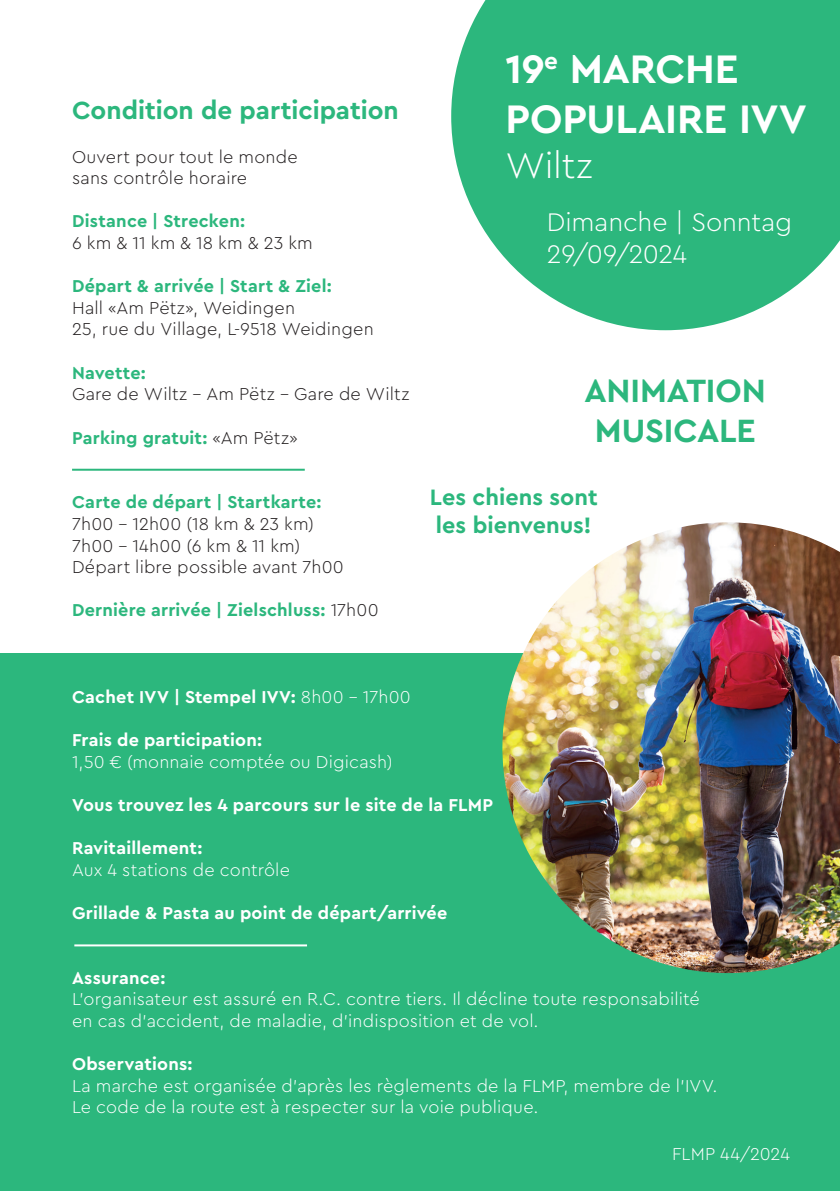
<style>
.page{position:relative;width:840px;height:1191px;background:#fff}
.page>*{position:absolute;margin:0;border:0;box-sizing:border-box;transform-origin:0 0}
.t1{font:700 41.6px/50px "Cera Pro";letter-spacing:-.005em;color:#fff}
.t2{font:300 37.2px "Cera Pro";letter-spacing:-.01em;color:#fff}
.t3{font:700 33.6px/40.4px "Cera Pro";letter-spacing:-.01em;color:#2cb77d;text-align:center}
.t4{font:300 26.6px/32px "Cera Pro";letter-spacing:-.005em;color:#fff}
.t5{font:700 26px "Cera Pro";color:#2cb77d}
.t6{font:700 23.4px/28px "Cera Pro";color:#2cb77d}
.t7{font:300 18px/21.6px "Cera Pro";letter-spacing:.01em;color:#fff}
.t8{font:300 18px/21.6px "Cera Pro";letter-spacing:.01em;color:#231f20}
.t9{font:700 18px "Cera Pro";letter-spacing:.01em;color:#fff}
.t10{font:700 18px "Cera Pro";letter-spacing:.015em;color:#2cb77d}
.s1{font-weight:300;color:#231f20}
.s2{font-weight:300}
</style>
<div class="page">
<div style="left:0;top:654px;width:839px;height:537px;background:#2cb77d"></div>
<svg style="left:451px;top:0;width:388px;height:330px;background:#46c08d"></svg>
<img style="left:502px;top:522px;width:337px;height:451px">
<hr style="left:74px;top:944px;width:233px;height:2px;background:#fff">
<hr style="left:72px;top:469px;width:232px;height:2px;background:#2cb77d">
<h3 class="t5" style="left:72px;top:93px;width:328px">Condition de participation</h3>
<p class="t8" style="left:72px;top:145px;width:227px">Ouvert pour tout le monde sans contrôle horaire</p>
<p class="t10" style="left:72px;top:209px;width:174px">Distance | Strecken:</p>
<p class="t8" style="left:72px;top:231px;width:242px">6 km &amp; 11 km &amp; 18 km &amp; 23 km</p>
<p class="t10" style="left:72px;top:274px;width:261px">Départ &amp; arrivée | Start &amp; Ziel:</p>
<p class="t8" style="left:72px;top:296px;width:303px">Hall «Am Pëtz», Weidingen<br>25, rue du Village, L-9518 Weidingen</p>
<p class="t10" style="left:72px;top:361px;width:75px">Navette:</p>
<p class="t8" style="left:72px;top:383px;width:339px">Gare de Wiltz - Am Pëtz - Gare de Wiltz</p>
<p class="t10" style="left:72px;top:425px;width:227px">Parking gratuit: <span class="s1">«Am Pëtz»</span></p>
<p class="t10" style="left:72px;top:490px;width:251px">Carte de départ | Startkarte:</p>
<p class="t8" style="left:72px;top:512px;width:273px">7h00 - 12h00 (18 km &amp; 23 km)<br>7h00 - 14h00 (6 km &amp; 11 km)<br>Départ libre possible avant 7h00</p>
<p class="t10" style="left:72px;top:598px;width:308px">Dernière arrivée | Zielschluss: <span class="s1">17h00</span></p>
<h1 class="t1" style="left:505px;top:42px;width:303px">19<sup>e</sup> MARCHE<br>POPULAIRE IVV</h1>
<h2 class="t2" style="left:505px;top:141px;width:89px">Wiltz</h2>
<h3 class="t4" style="left:546px;top:205px;width:246px">Dimanche | Sonntag<br>29/09/2024</h3>
<h3 class="t3" style="left:584px;top:369px;width:183px">ANIMATION<br>MUSICALE</h3>
<p class="t6" style="left:429px;top:482px;width:169px">Les chiens sont les bienvenus!</p>
<p class="t9" style="left:72px;top:685px;width:340px">Cachet IVV | Stempel IVV: <span class="s2">8h00 - 17h00</span></p>
<p class="t9" style="left:72px;top:728px;width:191px">Frais de participation:</p>
<p class="t7" style="left:72px;top:750px;width:322px">1,50 € (monnaie comptée ou Digicash)</p>
<p class="t9" style="left:72px;top:793px;width:422px">Vous trouvez les 4 parcours sur le site de la FLMP</p>
<p class="t9" style="left:72px;top:836px;width:132px">Ravitaillement:</p>
<p class="t7" style="left:72px;top:858px;width:219px">Aux 4 stations de contrôle</p>
<p class="t9" style="left:72px;top:901px;width:376px">Grillade &amp; Pasta au point de départ/arrivée</p>
<p class="t9" style="left:72px;top:965px;width:95px">Assurance:</p>
<p class="t7" style="left:72px;top:987px;width:629px">L’organisateur est assuré en R.C. contre tiers. Il décline toute responsabilité en cas d’accident, de maladie, d’indisposition et de vol.</p>
<p class="t9" style="left:72px;top:1052px;width:122px">Observations:</p>
<p class="t7" style="left:72px;top:1074px;width:646px">La marche est organisée d’après les règlements de la FLMP, membre de l’IVV.<br>Le code de la route est à respecter sur la voie publique.</p>
<p class="t7" style="left:671px;top:1142px;width:119px">FLMP 44/2024</p>
</div>
